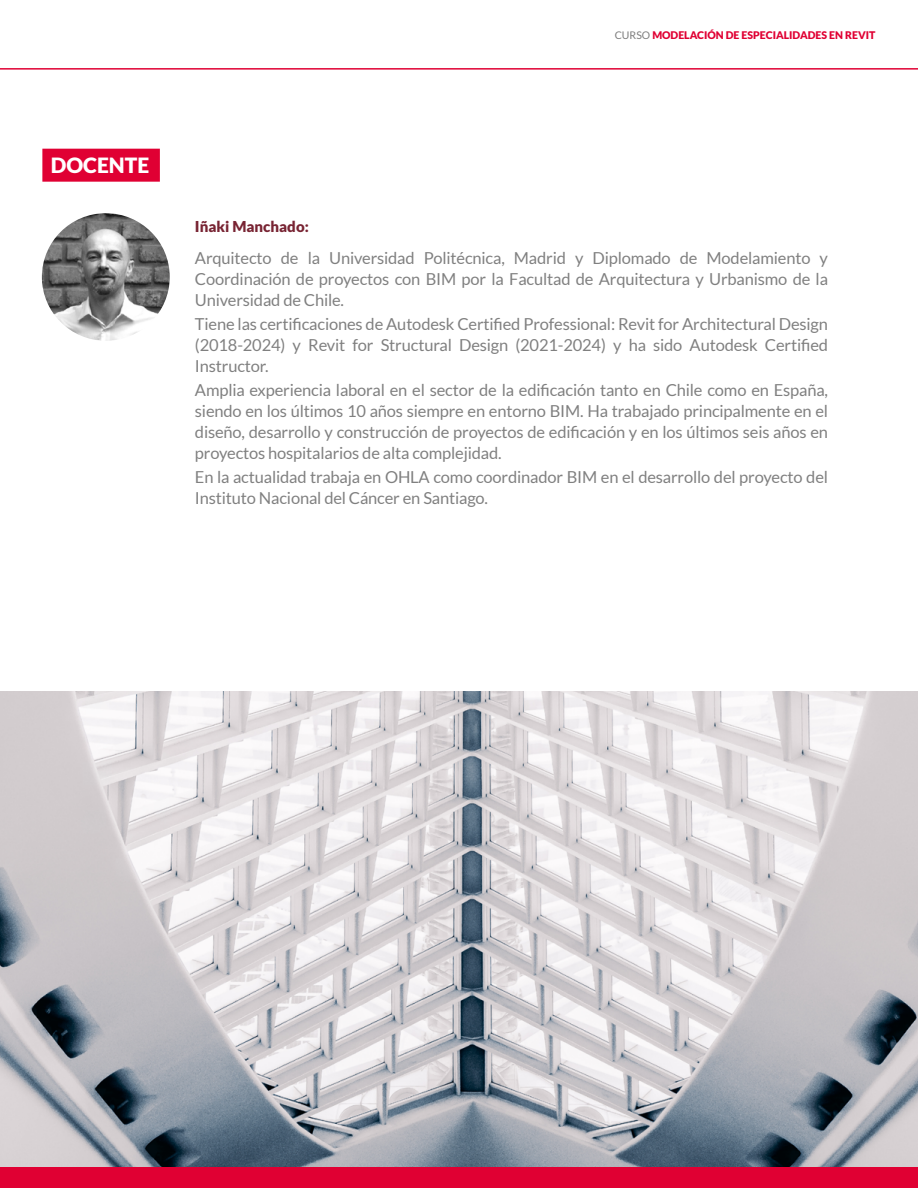
<style>
.page{position:relative;width:918px;height:1188px;background:#fff}
.page>*{position:absolute;margin:0;border:0;box-sizing:border-box;transform-origin:0 0}
.t1{font:900 21px "Lato";color:#fff}
.t2{font:16.5px/21px "Lato";letter-spacing:-.01em;color:#808080;text-align:justify}
.t3{font:900 15px "Lato";color:#782433}
.t4{font:900 10.5px "Lato";color:#e00033}
.s1{font-weight:400;color:#7c7c7c}
</style>
<div class="page">
<div style="left:0;top:1167px;width:918px;height:21px;background:#e00033"></div>
<hr style="left:0;top:68px;width:918px;height:2px;background:#e00033">
<div style="left:42px;top:149px;width:118px;height:33px;background:#e00033"></div>
<img style="left:42px;top:213px;width:128px;height:128px;border-radius:64px">
<img style="left:0;top:692px;width:918px;height:475px">
<p class="t4" style="left:615px;top:29px;width:262px"><span class="s1">CURSO</span> MODELACIÓN DE ESPECIALIDADES EN REVIT</p>
<p class="t1" style="left:51px;top:153px;width:100px">DOCENTE</p>
<p class="t3" style="left:195px;top:217px;width:115px">Iñaki Manchado:</p>
<p class="t2" style="left:195px;top:248px;width:635px">Arquitecto de la Universidad Politécnica, Madrid y Diplomado de Modelamiento y Coordinación de proyectos con BIM por la Facultad de Arquitectura y Urbanismo de la Universidad de Chile.</p>
<p class="t2" style="left:195px;top:314px;width:635px">Tiene las certificaciones de Autodesk Certified Professional: Revit for Architectural Design (2018-2024) y Revit for Structural Design (2021-2024) y ha sido Autodesk Certified Instructor.</p>
<p class="t2" style="left:195px;top:380px;width:635px">Amplia experiencia laboral en el sector de la edificación tanto en Chile como en España, siendo en los últimos 10 años siempre en entorno BIM. Ha trabajado principalmente en el diseño, desarrollo y construcción de proyectos de edificación y en los últimos seis años en proyectos hospitalarios de alta complejidad.</p>
<p class="t2" style="left:195px;top:467px;width:635px">En la actualidad trabaja en OHLA como coordinador BIM en el desarrollo del proyecto del<br>Instituto Nacional del Cáncer en Santiago.</p>
</div>
